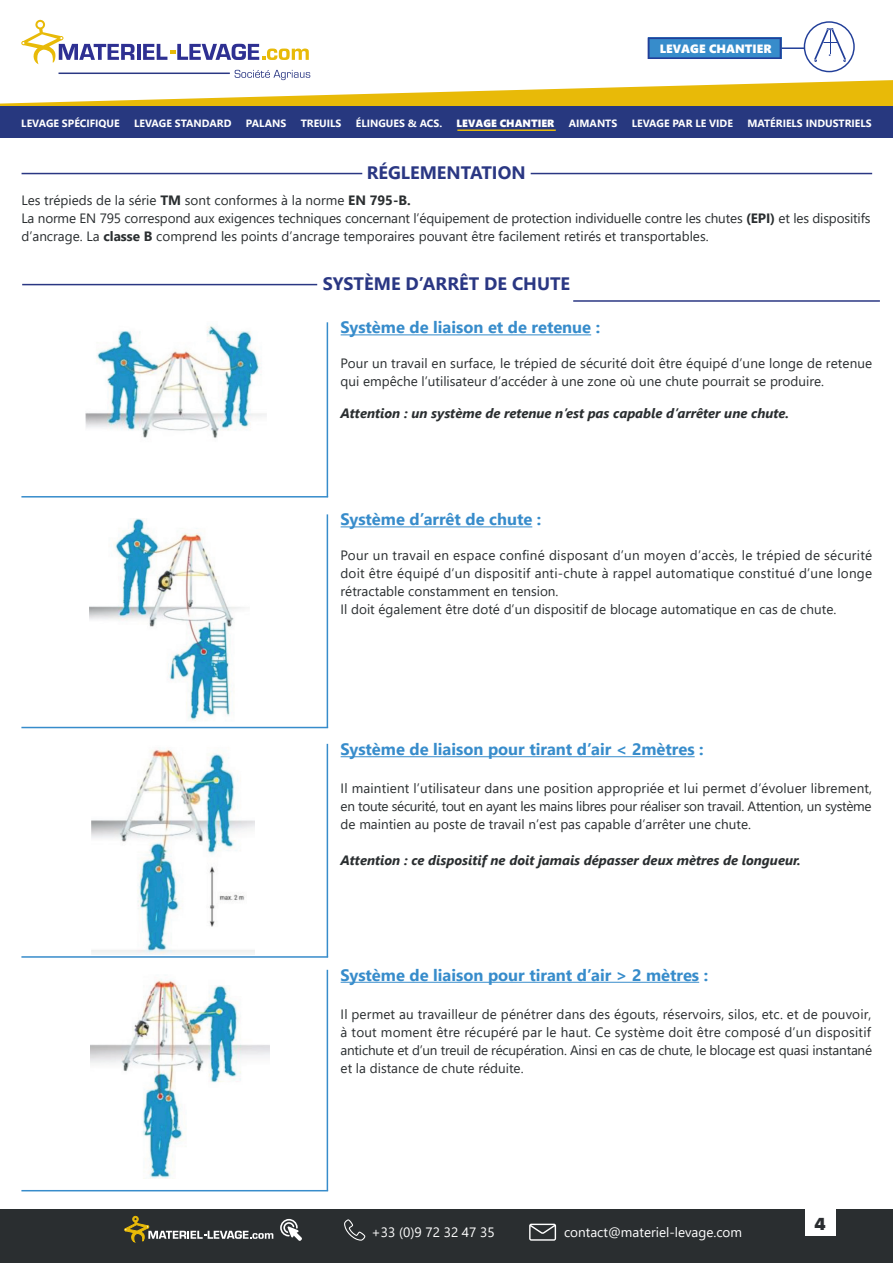
<style>
.page{position:relative;width:893px;height:1263px;background:#fff}
.page>*{position:absolute;margin:0;border:0;box-sizing:border-box;transform-origin:0 0}
.t1{font:700 18px "Segoe UI";color:#2a3783}
.t2{font:900 18px "Casto";color:#2a2d30}
.t3{font:700 16.5px "Segoe UI";color:#378ccb}
.t4{font:13.5px/18px "Segoe UI";color:#2a2e30}
.t5{font:italic 700 13.5px "Segoe UI";color:#2a2e30}
.t6{font:13.5px "Segoe UI";color:#fff}
.t7{font:12px "Segoe UI Black";color:#fff}
.t8{font:700 10.5px "Segoe UI";color:#fff}
.t9{font:10.5px "Segoe UI Black";color:#fff}
.s1{font-weight:700}
</style>
<div class="page">
<div style="left:0;top:1209px;width:893px;height:54px;background:#2a2e30"></div>
<svg style="left:280px;top:1219px;width:22px;height:22px"></svg>
<svg style="left:344px;top:1219px;width:21px;height:22px"></svg>
<svg style="left:529px;top:1224px;width:27px;height:17px"></svg>
<svg style="left:124px;top:1216px;width:149px;height:26px"></svg>
<div style="left:805px;top:1206px;width:30px;height:30px;background:#fff"></div>
<svg style="left:0;top:20px;width:893px;height:86px"></svg>
<div style="left:0;top:106px;width:893px;height:31px;background:#27387f"></div>
<hr style="left:457px;top:129px;width:99px;height:2px;background:#e8ba08">
<img style="left:85px;top:326px;width:182px;height:112px">
<img style="left:90px;top:518px;width:154px;height:203px">
<img style="left:92px;top:749px;width:163px;height:205px">
<img style="left:91px;top:979px;width:178px;height:200px">
<hr style="left:22px;top:173px;width:340px;height:1px;background:#2a3783">
<hr style="left:531px;top:173px;width:341px;height:1px;background:#2a3783">
<hr style="left:22px;top:284px;width:295px;height:1px;background:#2a3783">
<hr style="left:573px;top:300px;width:307px;height:2px;background:#2a3783">
<hr style="left:341px;top:334px;width:250px;height:1px;background:#378ccb">
<hr style="left:341px;top:526px;width:191px;height:1px;background:#378ccb">
<hr style="left:341px;top:756px;width:354px;height:1px;background:#378ccb">
<hr style="left:341px;top:982px;width:358px;height:1px;background:#378ccb">
<hr style="left:327px;top:322px;width:1px;height:175px;background:#378ccb">
<hr style="left:21px;top:496px;width:307px;height:1px;background:#378ccb">
<hr style="left:327px;top:514px;width:1px;height:214px;background:#378ccb">
<hr style="left:21px;top:727px;width:307px;height:1px;background:#378ccb">
<hr style="left:327px;top:744px;width:1px;height:213px;background:#378ccb">
<hr style="left:21px;top:956px;width:307px;height:2px;background:#378ccb">
<hr style="left:327px;top:970px;width:1px;height:221px;background:#378ccb">
<hr style="left:21px;top:1190px;width:307px;height:1px;background:#378ccb">
<p class="t7" style="left:660px;top:40px;width:113px">LEVAGE CHANTIER</p>
<p class="t8" style="left:21px;top:113px;width:100px">LEVAGE SPÉCIFIQUE</p>
<p class="t8" style="left:134px;top:113px;width:99px">LEVAGE STANDARD</p>
<p class="t8" style="left:246px;top:113px;width:42px">PALANS</p>
<p class="t8" style="left:301px;top:113px;width:42px">TREUILS</p>
<p class="t8" style="left:356px;top:113px;width:88px">ÉLINGUES &amp; ACS.</p>
<p class="t9" style="left:457px;top:115px;width:99px">LEVAGE CHANTIER</p>
<p class="t8" style="left:569px;top:113px;width:50px">AIMANTS</p>
<p class="t8" style="left:632px;top:113px;width:103px">LEVAGE PAR LE VIDE</p>
<p class="t8" style="left:747px;top:113px;width:126px">MATÉRIELS INDUSTRIELS</p>
<p class="t1" style="left:367px;top:156px;width:160px">RÉGLEMENTATION</p>
<p class="t4" style="left:21px;top:190px;width:391px">Les trépieds de la série <span class="s1">TM</span> sont conformes à la norme <span class="s1">EN 795-B.</span></p>
<p class="t4" style="left:21px;top:208px;width:850px">La norme EN 795 correspond aux exigences techniques concernant l’équipement de protection individuelle contre les chutes <span class="s1">(EPI)</span> et les dispositifs d’ancrage. La <span class="s1">classe B</span> comprend les points d’ancrage temporaires pouvant être facilement retirés et transportables.</p>
<p class="t1" style="left:323px;top:267px;width:249px">SYSTÈME D’ARRÊT DE CHUTE</p>
<p class="t3" style="left:341px;top:312px;width:261px">Système de liaison et de retenue :</p>
<p class="t4" style="left:341px;top:353px;width:533px">Pour un travail en surface, le trépied de sécurité doit être équipé d’une longe de retenue qui empêche l’utilisateur d’accéder à une zone où une chute pourrait se produire.</p>
<p class="t5" style="left:341px;top:400px;width:450px">Attention : un système de retenue n’est pas capable d’arrêter une chute.</p>
<p class="t3" style="left:341px;top:504px;width:202px">Système d’arrêt de chute :</p>
<p class="t4" style="left:341px;top:545px;width:533px">Pour un travail en espace confiné disposant d’un moyen d’accès, le trépied de sécurité doit être équipé d’un dispositif anti-chute à rappel automatique constitué d’une longe</p>
<p class="t4" style="left:341px;top:581px;width:219px">rétractable constamment en tension.</p>
<p class="t4" style="left:341px;top:599px;width:497px">Il doit également être doté d’un dispositif de blocage automatique en cas de chute.</p>
<p class="t3" style="left:341px;top:734px;width:365px">Système de liaison pour tirant d’air &lt; 2mètres :</p>
<p class="t4" style="left:341px;top:778px;width:533px;text-align:justify">Il maintient l’utilisateur dans une position appropriée et lui permet d’évoluer librement, en toute sécurité, tout en ayant les mains libres pour réaliser son travail. Attention, un système de maintien au poste de travail n’est pas capable d’arrêter une chute.</p>
<p class="t5" style="left:341px;top:847px;width:462px">Attention : ce dispositif ne doit jamais dépasser deux mètres de longueur.</p>
<p class="t3" style="left:341px;top:959px;width:369px">Système de liaison pour tirant d’air &gt; 2 mètres :</p>
<p class="t4" style="left:341px;top:1004px;width:533px;text-align:justify">Il permet au travailleur de pénétrer dans des égouts, réservoirs, silos, etc. et de pouvoir, à tout moment être récupéré par le haut. Ce système doit être composé d’un dispositif antichute et d’un treuil de récupération. Ainsi en cas de chute, le blocage est quasi instantané et la distance de chute réduite.</p>
<p class="t6" style="left:372px;top:1220px;width:125px">+33 (0)9 72 32 47 35</p>
<p class="t6" style="left:564px;top:1220px;width:180px">contact@materiel-levage.com</p>
<p class="t2" style="left:814px;top:1213px;width:13px">4</p>
</div>
